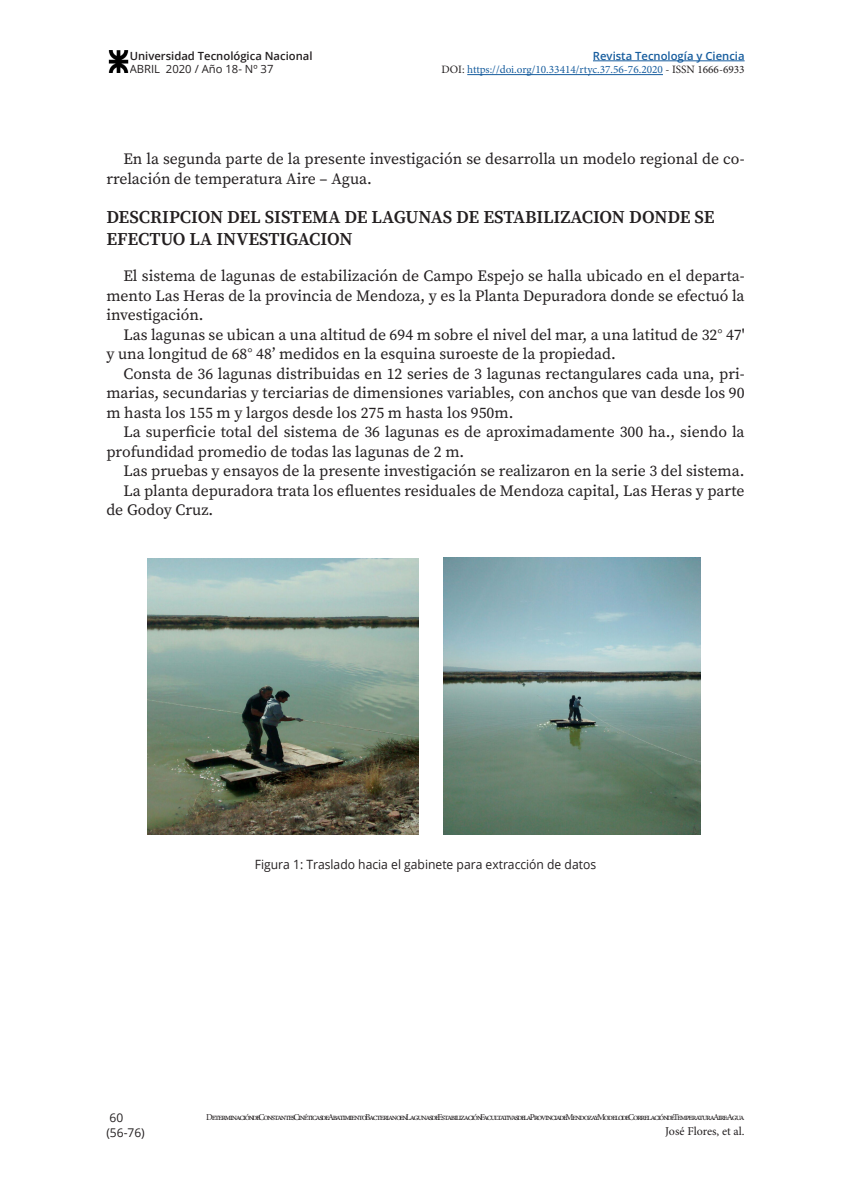
<style>
.page{position:relative;width:851px;height:1191px;background:#fff}
.page>*{position:absolute;margin:0;border:0;box-sizing:border-box;transform-origin:0 0}
.subtitulo_2{font:600 18px/22.5px "Source Serif Pro";letter-spacing:-.005em;color:#231f20}
.texto_central{font:15.75px/19.5px "Source Serif Pro";color:#231f20}
.titulo_figuras_-_cua{font:12.75px "Open Sans";color:#231f20;scale:.95 1}
.t1{font:12px "Minion Pro";color:#231f20}
.t2{font:12px/15px "Open Sans";color:#231f20}
.t3{font:11.25px "Minion Pro";color:#175d9e}
.t4{font:600 11.25px "Open Sans";color:#231f20}
.t5{font:600 11.25px "Open Sans";color:#175d9e}
.t6{font:11.25px "Open Sans";color:#231f20}
.t7{font:9px "Minion Pro";letter-spacing:-.13em;color:#231f20}
.s1{color:#231f20}
</style>
<div class="page">
<hr style="left:593px;top:61px;width:151px;height:1px;background:#175d9e">
<hr style="left:467px;top:74px;width:195px;height:1px;background:#175d9e">
<img style="left:108px;top:51px;width:21px;height:22px">
<img style="left:147px;top:558px;width:271px;height:277px">
<img style="left:444px;top:557px;width:256px;height:277px">
<p class="t4" style="left:130px;top:48px;width:184px">Universidad Tecnológica Nacional</p>
<p class="t6" style="left:130px;top:61px;width:145px">ABRIL 2020 / Año 18- Nº 37</p>
<p class="t5" style="left:593px;top:48px;width:153px">Revista Tecnología y Ciencia</p>
<p class="t3" style="left:441px;top:62px;width:304px"><span class="s1">DOI:</span> https://doi.org/10.33414/rtyc.37.56-76.2020 <span class="s1">- ISSN 1666-6933</span></p>
<p class="texto_central" style="left:106px;top:149px;width:639px;text-indent:17px">En la segunda parte de la presente investigación se desarrolla un modelo regional de co&shy;rrelación de temperatura Aire – Agua.</p>
<p class="subtitulo_2" style="left:106px;top:205px;width:609px">DESCRIPCION DEL SISTEMA DE LAGUNAS DE ESTABILIZACION DONDE SE<br>EFECTUO LA INVESTIGACION</p>
<p class="texto_central" style="left:106px;top:266px;width:639px;text-align:justify;text-indent:17px">El sistema de lagunas de estabilización de Campo Espejo se halla ubicado en el departa&shy;mento Las Heras de la provincia de Mendoza, y es la Planta Depuradora donde se efectuó la investigación.</p>
<p class="texto_central" style="left:106px;top:325px;width:639px;text-indent:17px">Las lagunas se ubican a una altitud de 694 m sobre el nivel del mar, a una latitud de 32° 47' y una longitud de 68° 48’ medidos en la esquina suroeste de la propiedad.</p>
<p class="texto_central" style="left:106px;top:364px;width:639px;text-align:justify;text-indent:17px">Consta de 36 lagunas distribuidas en 12 series de 3 lagunas rectangulares cada una, pri&shy;marias, secundarias y terciarias de dimensiones variables, con anchos que van desde los 90 m hasta los 155 m y largos desde los 275 m hasta los 950m.</p>
<p class="texto_central" style="left:106px;top:422px;width:639px;text-indent:17px">La superficie total del sistema de 36 lagunas es de aproximadamente 300 ha., siendo la profundidad promedio de todas las lagunas de 2 m.</p>
<p class="texto_central" style="left:123px;top:461px;width:622px">Las pruebas y ensayos de la presente investigación se realizaron en la serie 3 del sistema.</p>
<p class="texto_central" style="left:106px;top:481px;width:639px;text-indent:17px">La planta depuradora trata los efluentes residuales de Mendoza capital, Las Heras y parte de Godoy Cruz.</p>
<p class="titulo_figuras_-_cua" style="left:255px;top:855px;width:360px">Figura 1: Traslado hacia el gabinete para extracción de datos</p>
<p class="t2" style="left:106px;top:1110px;width:40px">60 (56-76)</p>
<p class="t7" style="left:206px;top:1110px;width:539px">Determinación de Constantes Cinéticas de Abatimiento Bacteriano en Lagunas de Estabilización Facultativas de la Provincia de Mendoza y Modelo de Correlación de Temperatura Aire -Agua</p>
<p class="t1" style="left:665px;top:1122px;width:81px">José Flores, et al.</p>
</div>
